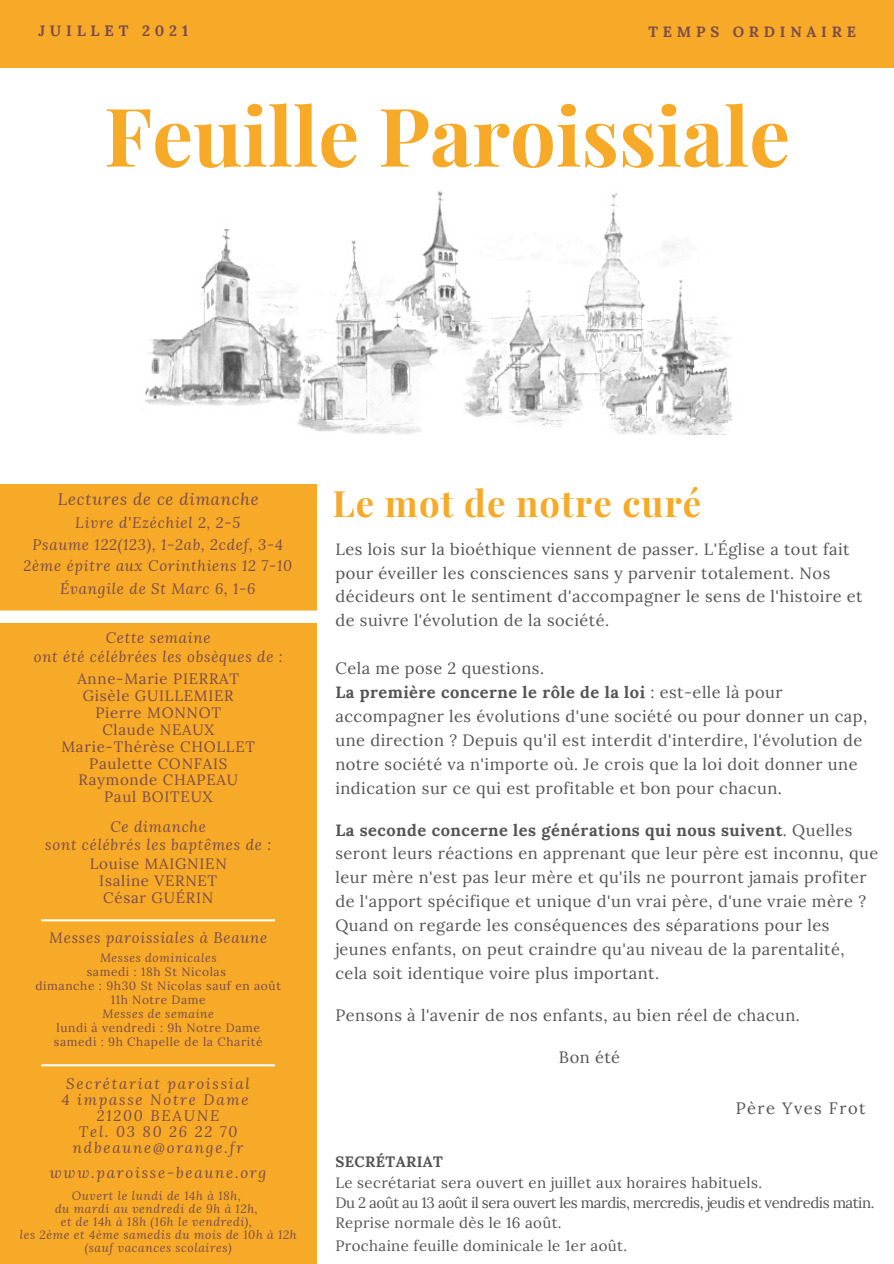
<style>
.page{position:relative;width:894px;height:1264px;background:#fff}
.page>*{position:absolute;margin:0;border:0;box-sizing:border-box;transform-origin:0 0}
.t1{font:700 81px "Playfair Display";color:#f6aa27}
.t2{font:700 36.45px "Playfair Display";letter-spacing:.03em;color:#f6aa27}
.t3{font:italic 16.5px "Lora";letter-spacing:.05em;color:#7b4c4c}
.t4{font:16.5px "Lora";letter-spacing:.085em;color:#545454}
.t5{font:16.35px/23.9px "Lora";letter-spacing:.03em;color:#545454}
.t6{font:italic 15px "Lora";letter-spacing:.05em;color:#7b4c4c}
.t7{font:15px "Lora";letter-spacing:.05em;color:#7b4c4c}
.t8{font:15px "Lora";letter-spacing:.025em;color:#545454}
.t9{font:italic 15px "Lora";letter-spacing:.12em;color:#7b4c4c}
.t10{font:15px "Lora";letter-spacing:-.03em;color:#545454}
.t11{font:700 15px "Lora";letter-spacing:.32em;color:#7b4c4c}
.t12{font:700 15px "Lora";letter-spacing:.025em;color:#545454}
.t13{font:700 14.85px "Lora";letter-spacing:.32em;color:#7b4c4c}
.t14{font:italic 12px "Lora";letter-spacing:.05em;color:#7b4c4c}
.t15{font:12px "Lora";letter-spacing:.05em;color:#7b4c4c}
.s1{font-weight:700}
</style>
<div class="page">
<img style="left:145px;top:191px;width:588px;height:244px">
<div style="left:0;top:484px;width:317px;height:779px;background:#f6aa27"></div>
<div style="left:0;top:0;width:893px;height:68px;background:#f6aa27"></div>
<svg style="left:41px;top:1064px;width:234px;height:2px"></svg>
<svg style="left:0;top:610px;width:317px;height:13px;background:#fefbf5"></svg>
<svg style="left:41px;top:919px;width:234px;height:2px"></svg>
<p class="t11" style="left:38px;top:21px;width:151px">JUILLET 2021</p>
<p class="t13" style="left:648px;top:22px;width:209px">TEMPS ORDINAIRE</p>
<p class="t1" style="left:104px;top:79px;width:687px">Feuille Paroissiale</p>
<p class="t3" style="left:58px;top:487px;width:202px">Lectures de ce dimanche</p>
<p class="t6" style="left:75px;top:512px;width:166px">Livre d'Ezéchiel 2, 2-5</p>
<p class="t6" style="left:33px;top:534px;width:252px">Psaume 122(123), 1-2ab, 2cdef, 3-4</p>
<p class="t6" style="left:24px;top:555px;width:270px">2ème épitre aux Corinthiens 12 7-10</p>
<p class="t6" style="left:60px;top:578px;width:197px">Évangile de St Marc 6, 1-6</p>
<p class="t6" style="left:106px;top:627px;width:106px">Cette semaine</p>
<p class="t6" style="left:34px;top:646px;width:250px">ont été célébrées les obsèques de :</p>
<p class="t7" style="left:77px;top:669px;width:163px">Anne-Marie PIERRAT</p>
<p class="t7" style="left:83px;top:686px;width:152px">Gisèle GUILLEMIER</p>
<p class="t7" style="left:95px;top:702px;width:127px">Pierre MONNOT</p>
<p class="t7" style="left:102px;top:719px;width:113px">Claude NEAUX</p>
<p class="t7" style="left:61px;top:736px;width:195px">Marie-Thérèse CHOLLET</p>
<p class="t7" style="left:89px;top:753px;width:139px">Paulette CONFAIS</p>
<p class="t7" style="left:78px;top:770px;width:161px">Raymonde CHAPEAU</p>
<p class="t7" style="left:104px;top:787px;width:110px">Paul BOITEUX</p>
<p class="t6" style="left:110px;top:816px;width:97px">Ce dimanche</p>
<p class="t6" style="left:45px;top:834px;width:227px">sont célébrés les baptêmes de :</p>
<p class="t7" style="left:90px;top:854px;width:139px">Louise MAIGNIEN</p>
<p class="t7" style="left:99px;top:871px;width:119px">Isaline VERNET</p>
<p class="t7" style="left:103px;top:887px;width:111px">César GUÉRIN</p>
<p class="t6" style="left:49px;top:927px;width:219px">Messes paroissiales à Beaune</p>
<p class="t14" style="left:100px;top:949px;width:118px">Messes dominicales</p>
<p class="t15" style="left:87px;top:964px;width:141px">samedi : 18h St Nicolas</p>
<p class="t15" style="left:35px;top:978px;width:247px">dimanche : 9h30 St Nicolas sauf en août</p>
<p class="t15" style="left:111px;top:992px;width:96px">11h Notre Dame</p>
<p class="t14" style="left:103px;top:1006px;width:113px">Messes de semaine</p>
<p class="t15" style="left:56px;top:1020px;width:205px">lundi à vendredi : 9h Notre Dame</p>
<p class="t15" style="left:54px;top:1034px;width:210px">samedi : 9h Chapelle de la Charité</p>
<p class="t9" style="left:66px;top:1072px;width:185px">Secrétariat paroissial</p>
<p class="t9" style="left:62px;top:1088px;width:188px">4 impasse Notre Dame</p>
<p class="t9" style="left:97px;top:1105px;width:124px">21200 BEAUNE</p>
<p class="t9" style="left:79px;top:1121px;width:160px">Tel. 03 80 26 22 70</p>
<p class="t9" style="left:73px;top:1137px;width:172px">ndbeaune@orange.fr</p>
<p class="t9" style="left:50px;top:1162px;width:218px">www.paroisse-beaune.org</p>
<p class="t14" style="left:72px;top:1187px;width:170px">Ouvert le lundi de 14h à 18h,</p>
<p class="t14" style="left:55px;top:1200px;width:204px">du mardi au vendredi de 9h à 12h,</p>
<p class="t14" style="left:61px;top:1213px;width:193px">et de 14h à 18h (16h le vendredi),</p>
<p class="t14" style="left:20px;top:1226px;width:278px">les 2ème et 4ème samedis du mois de 10h à 12h</p>
<p class="t14" style="left:85px;top:1239px;width:149px">(sauf vacances scolaires)</p>
<p class="t2" style="left:332px;top:477px;width:370px">Le mot de notre curé</p>
<p class="t5" style="left:335px;top:536px;width:528px">Les lois sur la bioéthique viennent de passer. L'Église a tout fait pour éveiller les consciences sans y parvenir totalement. Nos décideurs ont le sentiment d'accompagner le sens de l'histoire et de suivre l'évolution de la société.</p>
<p class="t5" style="left:335px;top:656px;width:210px">Cela me pose 2 questions.</p>
<p class="t5" style="left:335px;top:680px;width:533px"><span class="s1">La première concerne le rôle de la loi</span> : est-elle là pour accompagner les évolutions d'une société ou pour donner un cap, une direction ? Depuis qu'il est interdit d'interdire, l'évolution de notre société va n'importe où. Je crois que la loi doit donner une indication sur ce qui est profitable et bon pour chacun.</p>
<p class="t5" style="left:335px;top:817px;width:544px"><span class="s1">La seconde concerne les générations qui nous suivent</span>. Quelles seront leurs réactions en apprenant que leur père est inconnu, que leur mère n'est pas leur mère et qu'ils ne pourront jamais profiter de l'apport spécifique et unique d'un vrai père, d'une vraie mère ?<br>Quand on regarde les conséquences des séparations pour les jeunes enfants, on peut craindre qu'au niveau de la parentalité, cela soit identique voire plus important.</p>
<p class="t5" style="left:335px;top:1002px;width:466px">Pensons à l'avenir de nos enfants, au bien réel de chacun.</p>
<p class="t5" style="left:559px;top:1044px;width:63px">Bon été</p>
<p class="t12" style="left:335px;top:1151px;width:109px">SECRÉTARIAT</p>
<p class="t4" style="left:735px;top:1097px;width:131px">Père Yves Frot</p>
<p class="t8" style="left:335px;top:1173px;width:428px">Le secrétariat sera ouvert en juillet aux horaires habituels.</p>
<p class="t10" style="left:335px;top:1192px;width:540px">Du 2 août au 13 août il sera ouvert les mardis, mercredis, jeudis et vendredis matin.</p>
<p class="t8" style="left:335px;top:1212px;width:228px">Reprise normale dès le 16 août.</p>
<p class="t8" style="left:335px;top:1235px;width:293px">Prochaine feuille dominicale le 1er août.</p>
</div>
